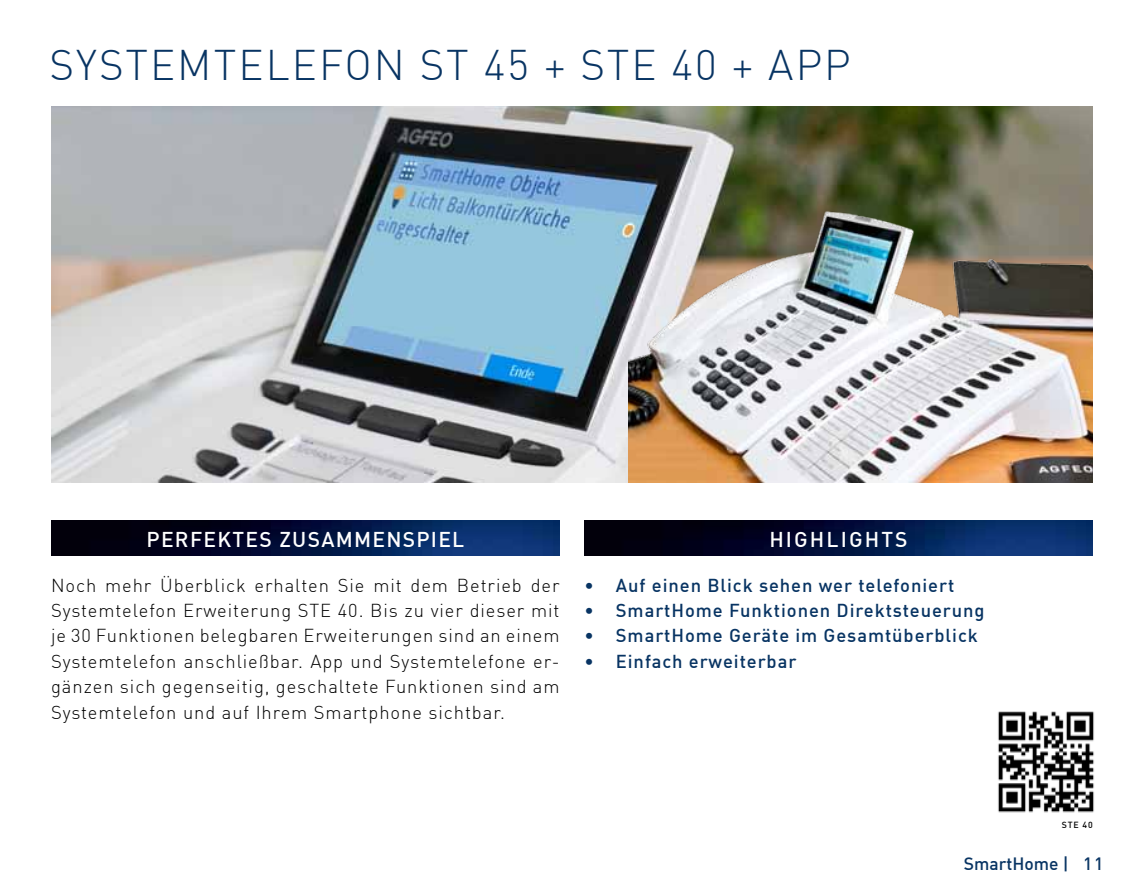
<style>
.page{position:relative;width:1141px;height:893px;background:#fff}
.page>*{position:absolute;margin:0;border:0;box-sizing:border-box;transform-origin:0 0}
.t1{font:300 42px "DIN Offc";letter-spacing:.05em;color:#083463}
.t2{font:500 21px "DIN Offc";letter-spacing:.06em;color:#fff}
.t3{font:500 21px "DIN Offc";letter-spacing:.1em;color:#fff}
.t4{font:300 18.38px/25.4px "DIN Offc";letter-spacing:.05em;color:#000}
.t5{font:500 18.38px "DIN Offc";letter-spacing:.05em;color:#083463}
.t6{font:500 17.5px "DIN Offc";color:#083463}
.t7{font:500 8.75px "DIN Offc";color:#000}
</style>
<div class="page">
<img style="left:51px;top:107px;width:1042px;height:375px">
<img style="left:629px;top:210px;width:464px;height:272px">
<img style="left:998px;top:711px;width:96px;height:102px">
<img style="left:51px;top:521px;width:509px;height:34px">
<img style="left:584px;top:521px;width:509px;height:34px">
<h1 class="t1" style="left:50px;top:39px;width:556px">Systemtelefon ST 45 + STE</h1>
<h1 class="t1" style="left:672px;top:39px;width:125px">40 + App</h1>
<p class="t2" style="left:147px;top:526px;width:100px">Perfektes</p>
<p class="t2" style="left:279px;top:526px;width:186px">Zusammenspiel</p>
<p class="t3" style="left:769px;top:526px;width:140px">HIGHLIGHTS</p>
<p class="t5" style="left:584px;top:574px;width:371px">• Auf einen Blick sehen wer telefoniert</p>
<p class="t5" style="left:584px;top:599px;width:402px">• SmartHome Funktionen Direktsteuerung</p>
<p class="t5" style="left:584px;top:624px;width:395px">• SmartHome Geräte im Gesamtüberblick</p>
<p class="t5" style="left:584px;top:649px;width:214px">• Einfach erweiterbar</p>
<p class="t4" style="left:51px;top:573px;width:510px">Noch mehr Überblick erhalten Sie mit dem Betrieb der<br>Systemtelefon E rweiterung STE</p>
<p class="t4" style="left:51px;top:598px;width:510px;text-align:justify;text-indent:287px">40. Bis zu vier dieser mit je 30 Funktionen belegbaren Erweiterungen sind an einem Systemtelefon anschließbar. App und Systemtelefone er&shy;gänzen sich gegenseitig, geschaltete Funktionen sind am Systemtelefon und auf I hrem Smartphone sichtbar.</p>
<p class="t7" style="left:1062px;top:819px;width:33px">STE 40</p>
<p class="t6" style="left:964px;top:853px;width:141px">SmartHome | 11</p>
<p class="t6" style="left:1088px;top:853px;width:11px">9</p>
</div>
